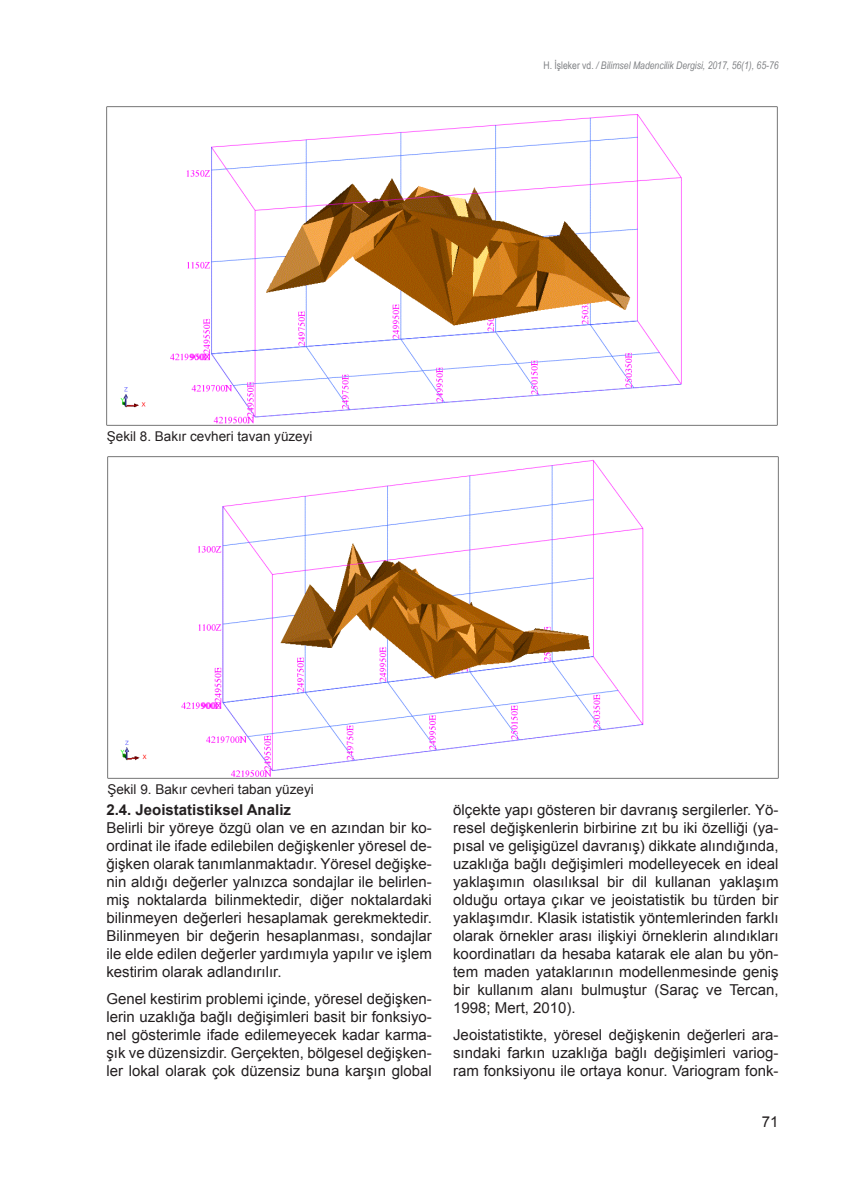
<style>
.page{position:relative;width:851px;height:1191px;background:#fff}
.page>*{position:absolute;margin:0;border:0;box-sizing:border-box;transform-origin:0 0}
.t1{font:15px/18px "Arial";color:#231f20;text-align:justify}
.t2{font:700 15px "Arial";color:#231f20}
.t3{font:13.5px "Arial";color:#231f20}
.t4{font:italic 10.5px "Arial Narrow";color:#808285}
.s1{font-style:normal}
</style>
<div class="page">
<img style="left:107px;top:106px;width:670px;height:319px">
<img style="left:107px;top:456px;width:671px;height:322px">
<p class="t4" style="left:543px;top:58px;width:236px"><span class="s1">H. İşleker vd.</span> / Bilimsel Madencilik Dergisi, 2017, 56(1), 65-76</p>
<p class="t3" style="left:107px;top:427px;width:207px">Şekil 8. Bakır cevheri tavan yüzeyi</p>
<p class="t3" style="left:107px;top:780px;width:208px">Şekil 9. Bakır cevheri taban yüzeyi</p>
<p class="t2" style="left:106px;top:800px;width:186px">2.4. Jeoistatistiksel Analiz</p>
<p class="t1" style="left:106px;top:819px;width:327px">Belirli bir yöreye özgü olan ve en azından bir ko&shy;ordinat ile ifade edilebilen değişkenler yöresel de&shy;ğişken olarak tanımlanmaktadır. Yöresel değişke&shy;nin aldığı değerler yalnızca sondajlar ile belirlen&shy;miş noktalarda bilinmektedir, diğer noktalardaki bilinmeyen değerleri hesaplamak gerekmektedir.<br>Bilinmeyen bir değerin hesaplanması, sondajlar ile elde edilen değerler yardımıyla yapılır ve işlem kestirim olarak adlandırılır.</p>
<p class="t1" style="left:106px;top:989px;width:327px">Genel kestirim problemi içinde, yöresel değişken&shy;lerin uzaklığa bağlı değişimleri basit bir fonksiyo&shy;nel gösterimle ifade edilemeyecek kadar karma&shy;şık ve düzensizdir. Gerçekten, bölgesel değişken&shy;ler lokal olarak çok düzensiz buna karşın global</p>
<p class="t1" style="left:453px;top:801px;width:327px">ölçekte yapı gösteren bir davranış sergilerler. Yö&shy;resel değişkenlerin birbirine zıt bu iki özelliği (ya&shy;pısal ve gelişigüzel davranış) dikkate alındığında, uzaklığa bağlı değişimleri modelleyecek en ideal yaklaşımın olasılıksal bir dil kullanan yaklaşım olduğu ortaya çıkar ve jeoistatistik bu türden bir yaklaşımdır. Klasik istatistik yöntemlerinden farklı olarak örnekler arası ilişkiyi örneklerin alındıkları koordinatları da hesaba katarak ele alan bu yön&shy;tem maden yataklarının modellenmesinde geniş bir kullanım alanı bulmuştur (Saraç ve Tercan, 1998; Mert, 2010).</p>
<p class="t1" style="left:453px;top:1025px;width:327px">Jeoistatistikte, yöresel değişkenin değerleri ara&shy;sındaki farkın uzaklığa bağlı değişimleri variog&shy;ram fonksiyonu ile ortaya konur. Variogram fonk-</p>
<p class="t1" style="left:761px;top:1113px;width:18px">71</p>
</div>
